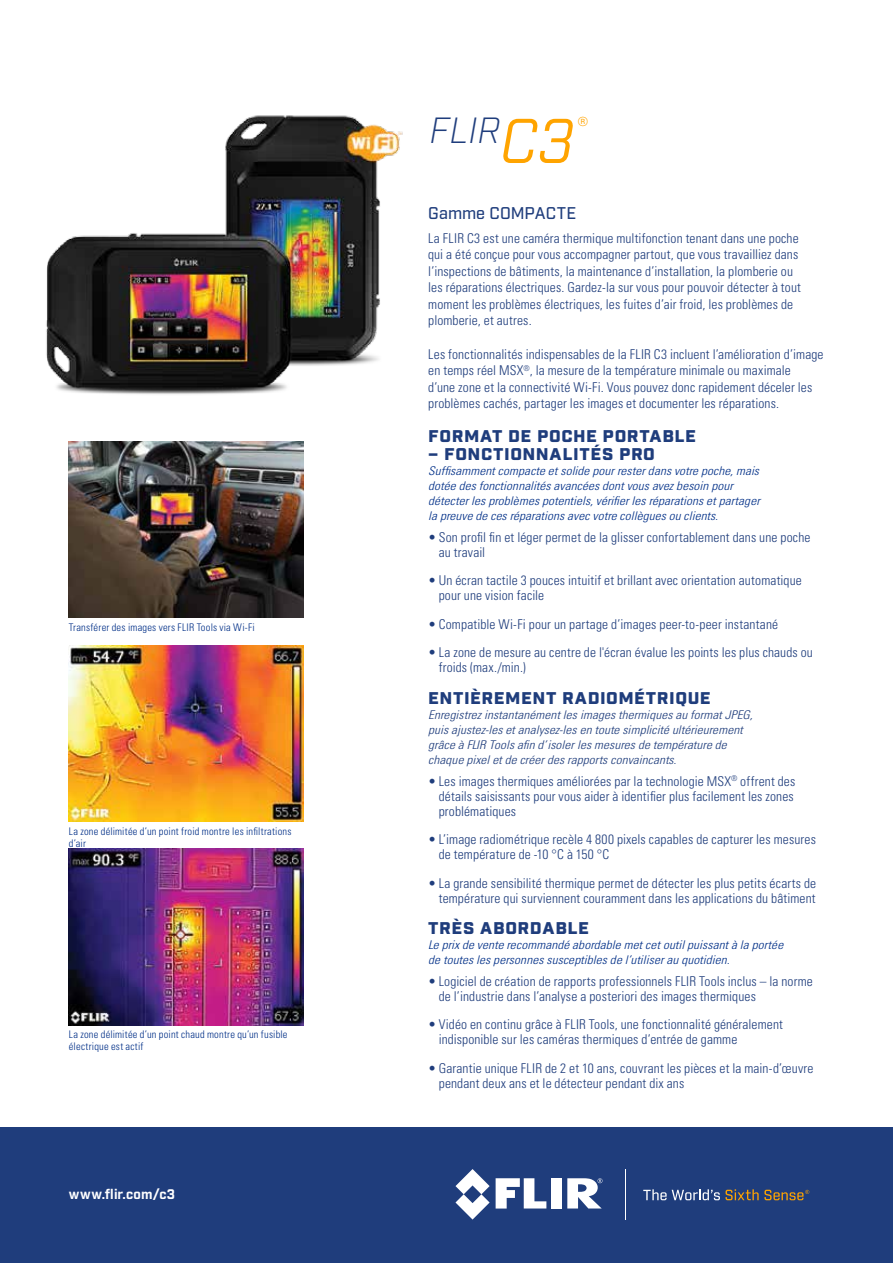
<style>
.page{position:relative;width:893px;height:1263px;background:#fff}
.page>*{position:absolute;margin:0;border:0;box-sizing:border-box;transform-origin:0 0}
.t1{font:italic 300 35.4px "Industry";color:#1f3d7c}
.t2{font:900 16.5px "Industry";letter-spacing:.03em;color:#1f3d7c;scale:1.1 1}
.t3{font:500 16.5px "Industry";letter-spacing:.005em;color:#1f3d7c}
.t4{font:300 condensed 13.5px/15px "Univers LT Std";letter-spacing:.01em;color:#1f3d7c}
.t5{font:700 13.5px "Industry";letter-spacing:.02em;color:#fff}
.t6{font:12.6px "Univers LT Std";color:#ffa400}
.t7{font:italic 300 condensed 12px/15px "Univers LT Std";letter-spacing:.01em;color:#002f87;scale:1.1 1}
.t8{font:italic 300 condensed 12px/15px "Univers LT Std";letter-spacing:.01em;color:#1f3d7c;scale:1.1 1}
.t9{font:300 condensed 10.5px/12.6px "Univers LT Std";letter-spacing:.02em;color:#002f87}
.s1{font-weight:400;font-size:60.75px;color:#ffa400}
</style>
<div class="page">
<img style="left:46px;top:115px;width:357px;height:280px">
<img style="left:69px;top:849px;width:235px;height:176px">
<img style="left:69px;top:442px;width:235px;height:176px">
<img style="left:69px;top:645px;width:235px;height:177px">
<div style="left:0;top:1128px;width:893px;height:135px;background:#1f3d7c"></div>
<svg style="left:496px;top:1178px;width:50px;height:30px"></svg>
<div style="left:551px;top:1178px;width:11px;height:30px;background:#fff"></div>
<svg style="left:455px;top:1169px;width:35px;height:50px"></svg>
<svg style="left:567px;top:1178px;width:35px;height:30px"></svg>
<hr style="left:624px;top:1169px;width:1px;height:50px;background:#fff">
<svg style="left:643px;top:1189px;width:166px;height:11px"></svg>
<p class="t9" style="left:69px;top:621px;width:188px">Transférer des images vers FLIR Tools via Wi-Fi</p>
<p class="t9" style="left:69px;top:824px;width:224px">La zone délimitée d’un point froid montre les infiltrations d’air</p>
<p class="t9" style="left:69px;top:1027px;width:220px">La zone délimitée d’un point chaud montre qu’un fusible électrique est actif</p>
<p class="t5" style="left:69px;top:1185px;width:108px">www.flir.com/c3</p>
<h1 class="t1" style="left:429px;top:109px;width:146px">FLIR<span class="s1">C3</span></h1>
<p class="t6" style="left:578px;top:114px;width:12px">®</p>
<p class="t3" style="left:428px;top:203px;width:149px">Gamme COMPACTE</p>
<p class="t4" style="left:428px;top:230px;width:374px;line-height:16.5px">La FLIR C3 est une caméra thermique multifonction tenant dans une poche qui a été conçue pour vous accompagner partout, que vous travailliez dans l’inspections de bâtiments, la maintenance d’installation, la plomberie ou les réparations électriques. Gardez-la sur vous pour pouvoir détecter à tout moment les problèmes électriques, les fuites d’air froid, les problèmes de plomberie, et autres.</p>
<p class="t4" style="left:428px;top:346px;width:397px;line-height:16.5px">Les fonctionnalités indispensables de la FLIR C3 incluent l’amélioration d’image en temps réel MSX<sup>®</sup>, la mesure de la température minimale ou maximale<br>d’une zone et la connectivité Wi-Fi. Vous pouvez donc rapidement déceler les problèmes cachés, partager les images et documenter les réparations.</p>
<p class="t2" style="left:428px;top:426px;width:245px">FORMAT DE POCHE PORTABLE</p>
<p class="t2" style="left:428px;top:444px;width:208px">– FONCTIONNALITÉS PRO</p>
<p class="t7" style="left:428px;top:463px;width:303px">Suffisamment compacte et solide pour rester dans votre poche, mais dotée des fonctionnalités avancées dont vous avez besoin pour détecter les problèmes potentiels, vérifier les réparations et partager la preuve de ces réparations avec votre collègues ou clients.</p>
<p class="t4" style="left:439px;top:530px;width:373px;text-indent:-11px">• Son profil fin et léger permet de la glisser confortablement dans une poche au travail</p>
<p class="t4" style="left:439px;top:573px;width:365px;text-indent:-11px">• Un écran tactile 3 pouces intuitif et brillant avec orientation automatique pour une vision facile</p>
<p class="t4" style="left:428px;top:617px;width:351px">• Compatible Wi-Fi pour un partage d’images peer-to-peer instantané</p>
<p class="t4" style="left:439px;top:645px;width:376px;text-indent:-11px">• La zone de mesure au centre de l'écran évalue les points les plus chauds ou froids (max./min.)</p>
<p class="t2" style="left:428px;top:688px;width:258px">ENTIÈREMENT RADIOMÉTRIQUE</p>
<p class="t8" style="left:428px;top:707px;width:296px">Enregistrez instantanément les images thermiques au format JPEG, puis ajustez-les et analysez-les en toute simplicité ultérieurement grâce à FLIR Tools afin d’isoler les mesures de température de chaque pixel et de créer des rapports convaincants.</p>
<p class="t4" style="left:439px;top:773px;width:358px;text-align:justify;text-indent:-10px">• Les images thermiques améliorées par la technologie MSX<sup>®</sup> offrent des détails saisissants pour vous aider à identifier plus facilement les zones problématiques</p>
<p class="t4" style="left:439px;top:832px;width:379px;text-indent:-11px">• L’image radiométrique recèle 4 800 pixels capables de capturer les mesures de température de -10 °C à 150 °C</p>
<p class="t4" style="left:428px;top:875px;width:389px;text-align:right">• La grande sensibilité thermique permet de détecter les plus petits écarts de température qui surviennent couramment dans les applications du bâtiment</p>
<p class="t2" style="left:428px;top:918px;width:148px">TRÈS ABORDABLE</p>
<p class="t7" style="left:428px;top:937px;width:324px">Le prix de vente recommandé abordable met cet outil puissant à la portée de toutes les personnes susceptibles de l’utiliser au quotidien.</p>
<p class="t4" style="left:439px;top:974px;width:376px;text-indent:-11px">• Logiciel de création de rapports professionnels FLIR Tools inclus – la norme de l’industrie dans l’analyse a posteriori des images thermiques</p>
<p class="t4" style="left:439px;top:1017px;width:346px;text-indent:-11px">• Vidéo en continu grâce à FLIR Tools, une fonctionnalité généralement indisponible sur les caméras thermiques d’entrée de gamme</p>
<p class="t4" style="left:439px;top:1061px;width:376px;text-indent:-11px">• Garantie unique FLIR de 2 et 10 ans, couvrant les pièces et la main-d’œuvre pendant deux ans et le détecteur pendant dix ans</p>
</div>
